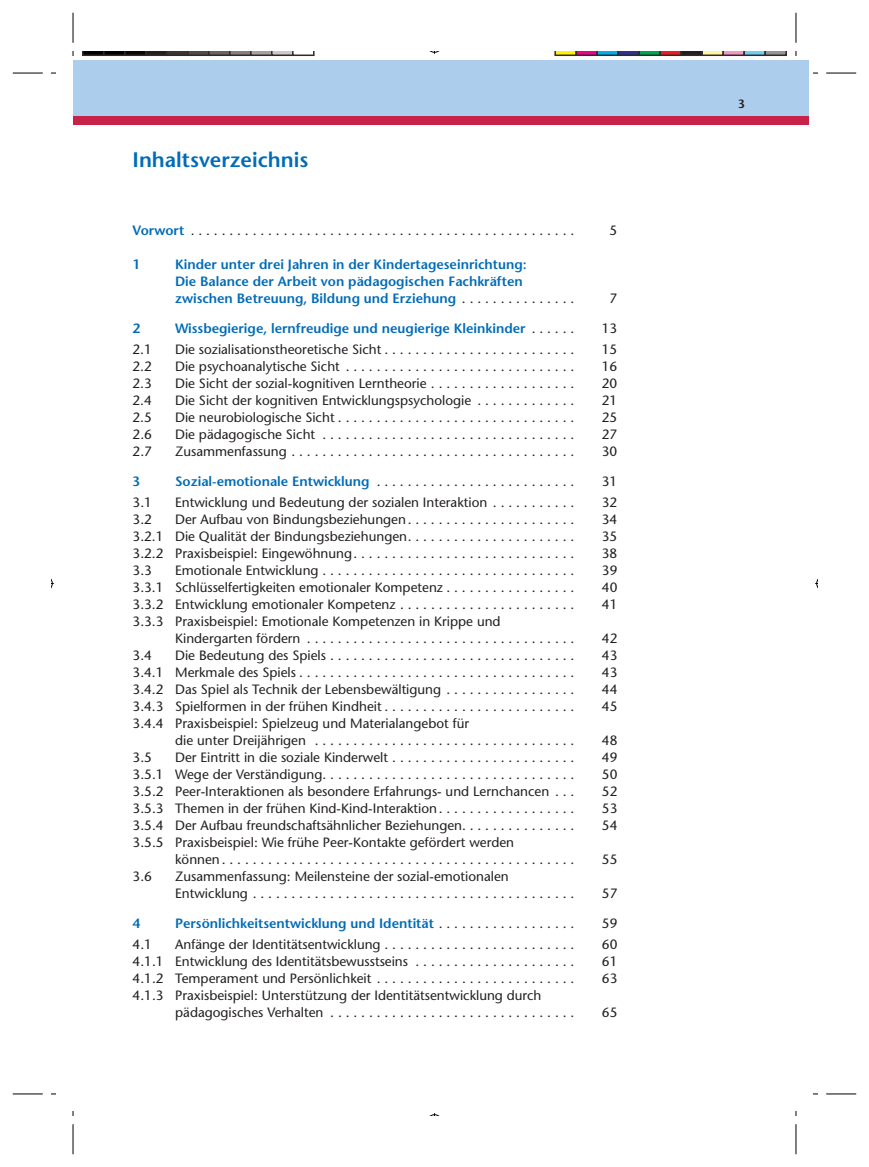
<style>
.page{position:relative;width:869px;height:1167px;background:#fff}
.page>*{position:absolute;margin:0;border:0;box-sizing:border-box;transform-origin:0 0}
.t1{font:600 21px "Stone Sans";color:#006cb7}
.t2{font:13.5px/17px "Stone Sans";color:#231f20}
.t3{font:600 13.5px/17px "Stone Sans";color:#006cb7}
.t4{font:600 12px "Stone Sans";color:#231f20}
.s1{font-weight:600;color:#006cb7}
.s2{font-weight:400;color:#231f20}
</style>
<div class="page">
<div style="left:73px;top:73px;width:736px;height:51px;background:#c82249"></div>
<div style="left:73px;top:60px;width:736px;height:56px;background:#accdeb"></div>
<svg style="left:82px;top:52px;width:233px;height:4px"></svg>
<svg style="left:554px;top:52px;width:233px;height:4px"></svg>
<hr style="left:13px;top:1093px;width:30px;height:1px;background:#000">
<hr style="left:73px;top:1124px;width:1px;height:30px;background:#000">
<hr style="left:796px;top:1124px;width:1px;height:30px;background:#000">
<hr style="left:826px;top:1093px;width:30px;height:1px;background:#000">
<hr style="left:826px;top:73px;width:30px;height:1px;background:#000">
<hr style="left:796px;top:13px;width:1px;height:30px;background:#000">
<hr style="left:73px;top:13px;width:1px;height:30px;background:#000">
<hr style="left:13px;top:73px;width:30px;height:1px;background:#000">
<p class="t1" style="left:133px;top:152px;width:177px">Inhaltsverzeichnis</p>
<p class="t2" style="left:133px;top:221px;width:443px"><span class="s1">Vorwort</span> ..................................................</p>
<p class="t2" style="left:610px;top:221px;width:9px">5</p>
<p class="t3" style="left:133px;top:257px;width:9px">1</p>
<p class="t3" style="left:175px;top:257px;width:401px">Kinder unter drei Jahren in der Kindertageseinrichtung:<br>Die Balance der Arbeit von pädagogischen Fachkräften zwischen Betreuung, Bildung und Erziehung <span class="s2">. . . . . . . . . . . . . . .</span></p>
<p class="t2" style="left:610px;top:290px;width:9px">7</p>
<p class="t3" style="left:133px;top:321px;width:9px">2</p>
<p class="t3" style="left:175px;top:321px;width:401px">Wissbegierige, lernfreudige und neugierige Kleinkinder <span class="s2">. . . . . .</span></p>
<p class="t2" style="left:602px;top:319px;width:17px">13</p>
<p class="t2" style="left:133px;top:341px;width:21px">2.1</p>
<p class="t2" style="left:175px;top:341px;width:401px">Die sozialisationstheoretische Sicht . . . . . . . . . . . . . . . . . . . . . . . . .</p>
<p class="t2" style="left:602px;top:341px;width:17px">15</p>
<p class="t2" style="left:133px;top:358px;width:21px">2.2</p>
<p class="t2" style="left:175px;top:358px;width:401px">DiepsychoanalytischeSicht ..............................</p>
<p class="t2" style="left:602px;top:358px;width:17px">16</p>
<p class="t2" style="left:133px;top:375px;width:21px">2.3</p>
<p class="t2" style="left:175px;top:375px;width:401px">Die Sicht der sozial-kognitiven Lerntheorie . . . . . . . . . . . . . . . . . . .</p>
<p class="t2" style="left:602px;top:375px;width:17px">20</p>
<p class="t2" style="left:133px;top:392px;width:21px">2.4</p>
<p class="t2" style="left:175px;top:392px;width:401px">Die Sicht der kognitiven Entwicklungspsychologie . . . . . . . . . . . . .</p>
<p class="t2" style="left:602px;top:392px;width:17px">21</p>
<p class="t2" style="left:133px;top:409px;width:21px">2.5</p>
<p class="t2" style="left:175px;top:409px;width:401px">DieneurobiologischeSicht...............................</p>
<p class="t2" style="left:602px;top:409px;width:17px">25</p>
<p class="t2" style="left:133px;top:426px;width:21px">2.6</p>
<p class="t2" style="left:175px;top:426px;width:401px">DiepädagogischeSicht .................................</p>
<p class="t2" style="left:602px;top:426px;width:17px">27</p>
<p class="t2" style="left:133px;top:443px;width:21px">2.7</p>
<p class="t2" style="left:175px;top:443px;width:401px">Zusammenfassung.....................................</p>
<p class="t2" style="left:602px;top:443px;width:17px">30</p>
<p class="t3" style="left:133px;top:474px;width:9px">3</p>
<p class="t3" style="left:175px;top:474px;width:401px">Sozial-emotionaleEntwicklung <span class="s2">..........................</span></p>
<p class="t2" style="left:602px;top:472px;width:17px">31</p>
<p class="t2" style="left:133px;top:494px;width:21px">3.1</p>
<p class="t2" style="left:175px;top:494px;width:401px">Entwicklung und Bedeutung der sozialen Interaktion . . . . . . . . . . .</p>
<p class="t2" style="left:602px;top:494px;width:17px">32</p>
<p class="t2" style="left:133px;top:511px;width:21px">3.2</p>
<p class="t2" style="left:175px;top:511px;width:401px">Der Aufbau von Bindungsbeziehungen. . . . . . . . . . . . . . . . . . . . . .</p>
<p class="t2" style="left:602px;top:511px;width:17px">34</p>
<p class="t2" style="left:133px;top:528px;width:443px">3.2.1 Die Qualität der Bindungsbeziehungen. . . . . . . . . . . . . . . . . . . . . .</p>
<p class="t2" style="left:602px;top:528px;width:17px">35</p>
<p class="t2" style="left:133px;top:545px;width:443px">3.2.2 Praxisbeispiel:Eingewöhnung.............................</p>
<p class="t2" style="left:602px;top:545px;width:17px">38</p>
<p class="t2" style="left:133px;top:562px;width:21px">3.3</p>
<p class="t2" style="left:175px;top:562px;width:401px">EmotionaleEntwicklung.................................</p>
<p class="t2" style="left:602px;top:562px;width:17px">39</p>
<p class="t2" style="left:133px;top:579px;width:443px">3.3.1 Schlüsselfertigkeiten emotionaler Kompetenz . . . . . . . . . . . . . . . . .</p>
<p class="t2" style="left:602px;top:579px;width:17px">40</p>
<p class="t2" style="left:133px;top:596px;width:443px">3.3.2 Entwicklung emotionaler Kompetenz . . . . . . . . . . . . . . . . . . . . . . .</p>
<p class="t2" style="left:602px;top:596px;width:17px">41</p>
<p class="t2" style="left:175px;top:613px;width:401px;text-indent:-43px">3.3.3 Praxisbeispiel: Emotionale Kompetenzen in Krippe und<br>Kindergartenfördern ...................................</p>
<p class="t2" style="left:602px;top:630px;width:17px">42</p>
<p class="t2" style="left:133px;top:647px;width:21px">3.4</p>
<p class="t2" style="left:175px;top:647px;width:401px">DieBedeutungdesSpiels................................</p>
<p class="t2" style="left:602px;top:647px;width:17px">43</p>
<p class="t2" style="left:133px;top:664px;width:443px">3.4.1 MerkmaledesSpiels....................................</p>
<p class="t2" style="left:602px;top:664px;width:17px">43</p>
<p class="t2" style="left:133px;top:681px;width:443px">3.4.2 Das Spiel als Technik der Lebensbewältigung . . . . . . . . . . . . . . . . .</p>
<p class="t2" style="left:602px;top:681px;width:17px">44</p>
<p class="t2" style="left:133px;top:698px;width:443px">3.4.3 SpielformeninderfrühenKindheit.........................</p>
<p class="t2" style="left:602px;top:698px;width:17px">45</p>
<p class="t2" style="left:175px;top:715px;width:401px;text-indent:-43px">3.4.4 Praxisbeispiel: Spielzeug und Materialangebot für dieunterDreijährigen ..................................</p>
<p class="t2" style="left:602px;top:732px;width:17px">48</p>
<p class="t2" style="left:133px;top:749px;width:21px">3.5</p>
<p class="t2" style="left:175px;top:749px;width:401px">DerEintrittindiesozialeKinderwelt........................</p>
<p class="t2" style="left:602px;top:749px;width:17px">49</p>
<p class="t2" style="left:133px;top:766px;width:443px">3.5.1 WegederVerständigung.................................</p>
<p class="t2" style="left:602px;top:766px;width:17px">50</p>
<p class="t2" style="left:133px;top:783px;width:443px">3.5.2 Peer-Interaktionen als besondere Erfahrungs- und Lernchancen . . .</p>
<p class="t2" style="left:602px;top:783px;width:17px">52</p>
<p class="t2" style="left:133px;top:800px;width:443px">3.5.3 Themen in der frühen Kind-Kind-Interaktion. . . . . . . . . . . . . . . . . .</p>
<p class="t2" style="left:602px;top:800px;width:17px">53</p>
<p class="t2" style="left:133px;top:817px;width:443px">3.5.4 Der Aufbau freundschaftsähnlicher Beziehungen. . . . . . . . . . . . . . .</p>
<p class="t2" style="left:602px;top:817px;width:17px">54</p>
<p class="t2" style="left:175px;top:834px;width:401px;text-indent:-43px">3.5.5 Praxisbeispiel: Wie frühe Peer-Kontakte gefördert werden können..............................................</p>
<p class="t2" style="left:602px;top:851px;width:17px">55</p>
<p class="t2" style="left:133px;top:868px;width:21px">3.6</p>
<p class="t2" style="left:175px;top:868px;width:401px">Zusammenfassung: Meilensteine der sozial-emotionalen<br>Entwicklung..........................................</p>
<p class="t2" style="left:602px;top:885px;width:17px">57</p>
<p class="t3" style="left:133px;top:916px;width:9px">4</p>
<p class="t3" style="left:175px;top:916px;width:401px">Persönlichkeitsentwicklung und Identität <span class="s2">. . . . . . . . . . . . . . . . . .</span></p>
<p class="t2" style="left:602px;top:915px;width:17px">59</p>
<p class="t2" style="left:133px;top:936px;width:21px">4.1</p>
<p class="t2" style="left:175px;top:936px;width:401px">Anfänge der Identitätsentwicklung . . . . . . . . . . . . . . . . . . . . . . . . .</p>
<p class="t2" style="left:602px;top:936px;width:17px">60</p>
<p class="t2" style="left:133px;top:953px;width:443px">4.1.1 Entwicklung des Identitätsbewusstseins . . . . . . . . . . . . . . . . . . . . .</p>
<p class="t2" style="left:602px;top:953px;width:17px">61</p>
<p class="t2" style="left:133px;top:970px;width:443px">4.1.2 Temperament und Persönlichkeit ..........................</p>
<p class="t2" style="left:602px;top:970px;width:17px">63</p>
<p class="t2" style="left:175px;top:987px;width:401px;text-indent:-43px">4.1.3 Praxisbeispiel: Unterstützung der Identitätsentwicklung durch pädagogischesVerhalten ................................</p>
<p class="t2" style="left:602px;top:1004px;width:17px">65</p>
<p class="t4" style="left:738px;top:100px;width:8px">3</p>
</div>
